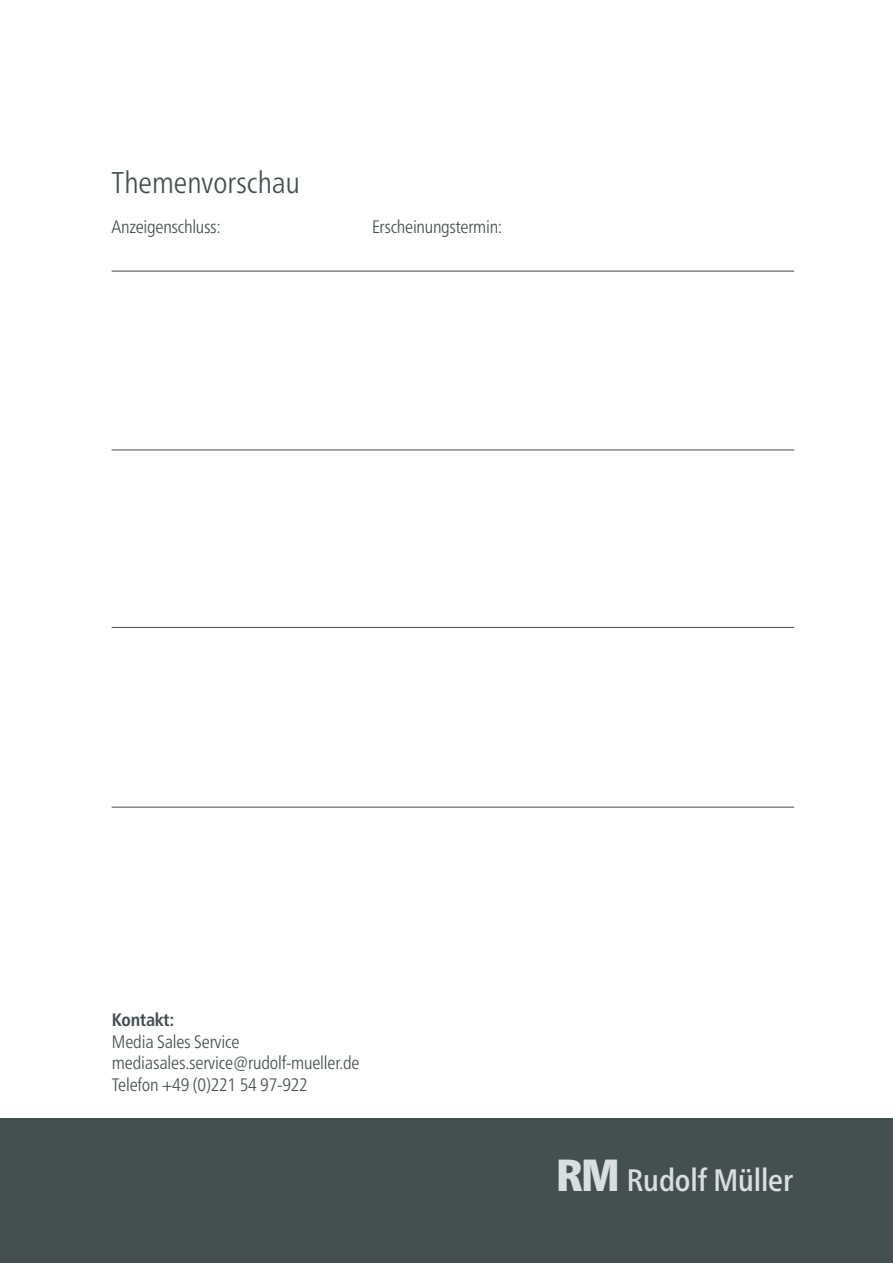
<style>
.page{position:relative;width:893px;height:1263px;background:#fff}
.page>*{position:absolute;margin:0;border:0;box-sizing:border-box;transform-origin:0 0}
.t1{font:500 condensed 31.05px "Frutiger Neue LT Pro";letter-spacing:-.005em;color:#d9dede}
.t2{font:300 condensed 30px "Frutiger Neue LT Pro";color:#444f50}
.t3{font:300 condensed 18px/21.6px "Frutiger Neue LT Pro";letter-spacing:-.01em;color:#444f50}
.t4{font:700 condensed 18px "Frutiger Neue LT Pro";letter-spacing:-.01em;color:#444f50}
.s1{font-weight:900;font-size:45px}
</style>
<div class="page">
<div style="left:0;top:1118px;width:893px;height:145px;background:#444f50"></div>
<hr style="left:112px;top:271px;width:682px;height:1px;background:#444f50">
<hr style="left:112px;top:450px;width:682px;height:1px;background:#444f50">
<hr style="left:112px;top:627px;width:682px;height:1px;background:#444f50">
<hr style="left:112px;top:807px;width:682px;height:1px;background:#444f50">
<h2 class="t2" style="left:112px;top:165px;width:190px">Themenvorschau</h2>
<p class="t3" style="left:112px;top:215px;width:111px">Anzeigenschluss:</p>
<p class="t3" style="left:372px;top:215px;width:132px">Erscheinungstermin:</p>
<p class="t4" style="left:112px;top:1009px;width:64px">Kontakt:</p>
<p class="t3" style="left:112px;top:1030px;width:249px">Media Sales Service mediasales.service@rudolf-mueller.de<br>Telefon +49 (0)221 54 97-922</p>
<h1 class="t1" style="left:556px;top:1162px;width:239px"><span class="s1">RM</span> Rudolf Müller</h1>
</div>
